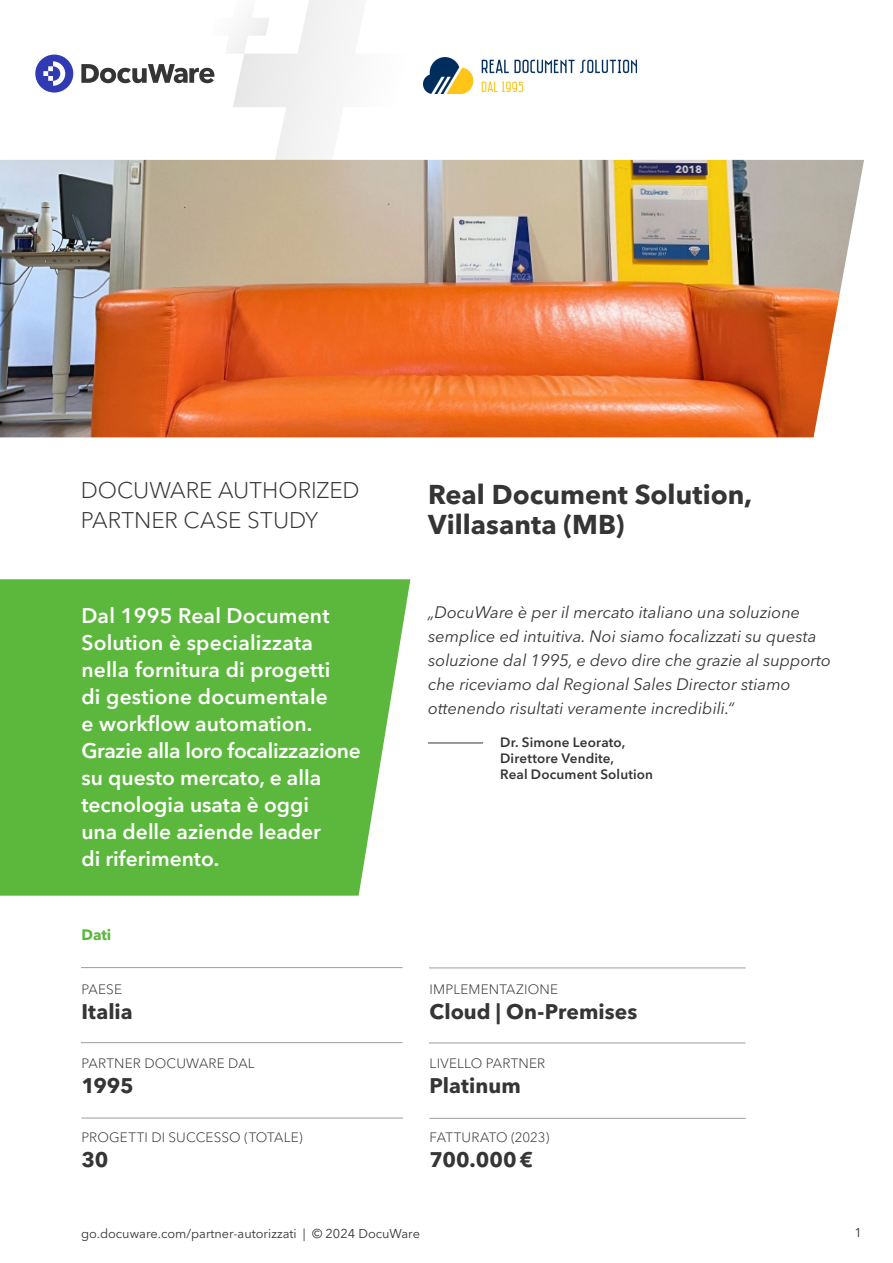
<style>
.page{position:relative;width:893px;height:1263px;background:#fff}
.page>*{position:absolute;margin:0;border:0;box-sizing:border-box;transform-origin:0 0}
.t1{font:700 27px/30px "Avenir Next LT Pro";color:#353535}
.t2{font:300 22.5px/30px "Avenir Next LT Pro";color:#353535}
.t3{font:600 21px/27px "Avenir Next LT Pro";color:#fff}
.t4{font:700 21px "Avenir Next LT Pro";color:#353535}
.t5{font:italic 16.5px/24px "Avenir Next LT Pro";color:#353535}
.t6{font:700 15px "Avenir Next LT Pro";color:#5db73c}
.t7{font:300 13.5px "Avenir Next LT Pro";letter-spacing:.015em;color:#353535}
.t8{font:600 13.5px/16.2px "Avenir Next LT Pro";letter-spacing:.01em;color:#353535}
.t9{font:300 13.5px "Avenir Next LT Pro";letter-spacing:-.005em;color:#353535}
.t10{font:12.75px "Avenir Next LT Pro";color:#353535}
</style>
<div class="page">
<svg style="left:35px;top:55px;width:38px;height:38px"></svg>
<svg style="left:81px;top:0;width:339px;height:160px"></svg>
<img style="left:424px;top:57px;width:213px;height:36px">
<div style="left:0;top:579px;width:410px;height:317px;background:#5cb83d"></div>
<hr style="left:428px;top:743px;width:55px;height:1px;background:#353535">
<hr style="left:81px;top:967px;width:321px;height:1px;background:#9e9e9e">
<hr style="left:429px;top:967px;width:317px;height:1px;background:#9e9e9e">
<hr style="left:81px;top:1042px;width:321px;height:1px;background:#9e9e9e">
<hr style="left:429px;top:1042px;width:317px;height:1px;background:#9e9e9e">
<hr style="left:81px;top:1118px;width:322px;height:1px;background:#9e9e9e">
<hr style="left:429px;top:1118px;width:317px;height:1px;background:#9e9e9e">
<img style="left:0;top:160px;width:864px;height:277px">
<h2 class="t2" style="left:81px;top:476px;width:280px">DOCUWARE AUTHORIZED<br>PARTNER CASE STUDY</h2>
<p class="t3" style="left:81px;top:602px;width:281px">Dal 1995 Real Document<br>Solution è specializzata nella fornitura di progetti<br>di gestione documentale<br>e workflow automation.<br>Grazie alla loro focalizzazione su questo mercato, e alla tecnologia usata è oggi<br>una delle aziende leader<br>di riferimento.</p>
<p class="t6" style="left:81px;top:925px;width:31px">Dati</p>
<p class="t7" style="left:81px;top:981px;width:42px">PAESE</p>
<p class="t4" style="left:81px;top:999px;width:53px">Italia</p>
<p class="t7" style="left:81px;top:1055px;width:175px">PARTNER DOCUWARE DAL</p>
<p class="t4" style="left:81px;top:1072px;width:54px">1995</p>
<p class="t7" style="left:81px;top:1129px;width:223px">PROGETTI DI SUCCESSO (TOTALE)</p>
<p class="t4" style="left:81px;top:1146px;width:28px">30</p>
<h1 class="t1" style="left:428px;top:479px;width:326px">Real Document Solution,<br>Villasanta (MB)</h1>
<p class="t5" style="left:428px;top:600px;width:404px">„DocuWare è per il mercato italiano una soluzione semplice ed intuitiva. Noi siamo focalizzati su questa soluzione dal 1995, e devo dire che grazie al supporto che riceviamo dal Regional Sales Director stiamo ottenendo risultati veramente incredibili.“</p>
<p class="t8" style="left:500px;top:734px;width:154px">Dr. Simone Leorato,<br>Direttore Vendite,<br>Real Document Solution</p>
<p class="t7" style="left:430px;top:981px;width:130px">IMPLEMENTAZIONE</p>
<p class="t4" style="left:430px;top:999px;width:209px">Cloud | On-Premises</p>
<p class="t7" style="left:430px;top:1055px;width:117px">LIVELLO PARTNER</p>
<p class="t4" style="left:430px;top:1072px;width:93px">Platinum</p>
<p class="t9" style="left:430px;top:1129px;width:121px">FATTURATO (2023)</p>
<p class="t4" style="left:430px;top:1146px;width:105px">700.000€</p>
<p class="t10" style="left:81px;top:1226px;width:340px">go.docuware.com/partner-autorizzati | © 2024 DocuWare</p>
<p class="t10" style="left:855px;top:1225px;width:9px">1</p>
</div>
